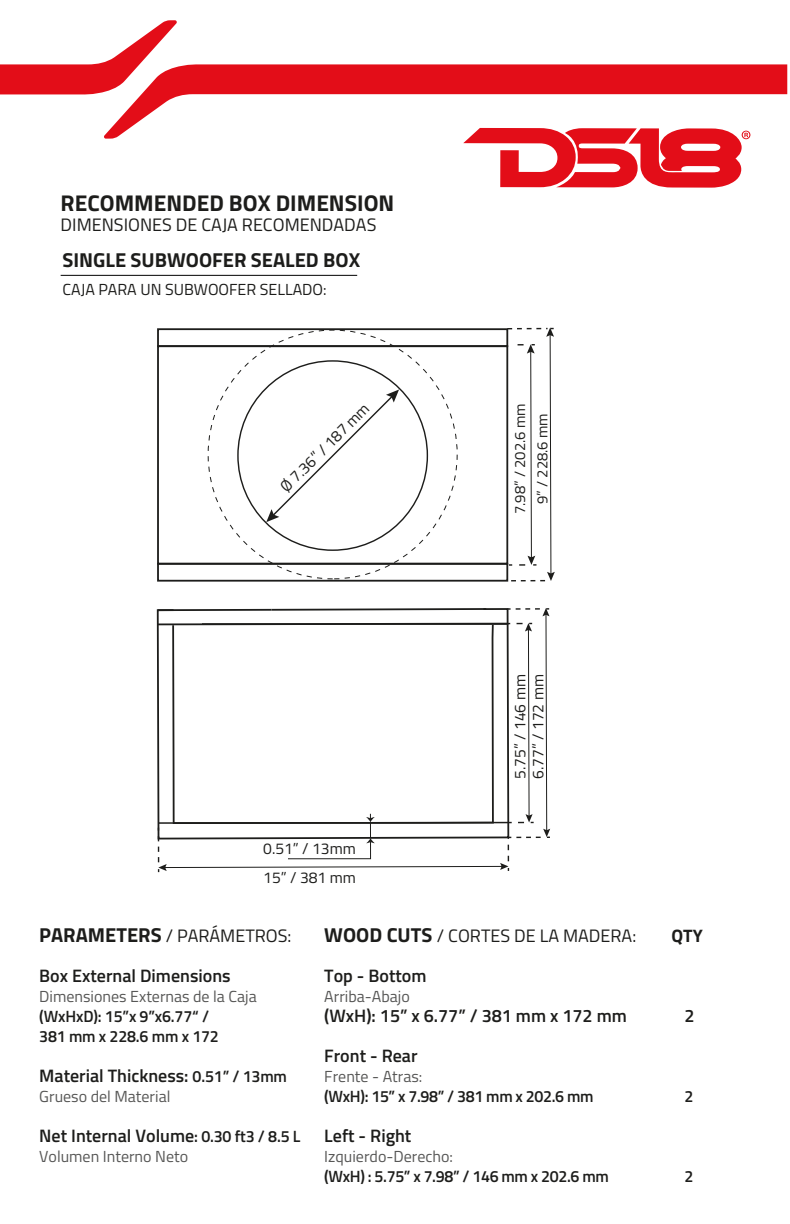
<style>
.page{position:relative;width:790px;height:1224px;background:#fff}
.page>*{position:absolute;margin:0;border:0;box-sizing:border-box;transform-origin:0 0}
.t1{font:700 22.8px "Titillium Web";color:#1d1d1b}
.t2{font:700 20.2px "Titillium Web";color:#1d1d1b}
.t3{font:600 18px "Titillium Web";color:#1d1d1b}
.t4{font:18px "Titillium Web";color:#1d1d1b}
.t5{font:700 18px "Titillium Web";color:#1d1d1b}
.t6{font:600 16.2px/20px "Titillium Web";letter-spacing:-.02em;color:#1d1d1b}
.t7{font:16px "Titillium Web";color:#575756}
.t8{font:16px "Titillium Web";color:#1d1d1b}
.t9{font:15.6px/28.6px "Titillium Web";color:#1d1d1b}
.t10{font:14.8px/22.6px "Titillium Web";color:#1d1d1b;text-align:center}
.s1{font-size:16px}
.s2{font-weight:700;font-size:20.2px}
.s3{font-size:16.2px}
</style>
<div class="page">
<svg style="left:266px;top:390px;width:133px;height:132px"></svg>
<svg style="left:508px;top:328px;width:46px;height:253px"></svg>
<div style="left:157px;top:328px;width:351px;height:19px;border:2px solid #1d1d1b"></div>
<div style="left:157px;top:563px;width:351px;height:19px;border:2px solid #1d1d1b"></div>
<div style="left:157px;top:345px;width:351px;height:220px;border:2px solid #1d1d1b"></div>
<svg style="left:156px;top:608px;width:394px;height:264px"></svg>
<hr style="left:202px;top:623px;width:306px;height:2px;background:#1d1d1b">
<hr style="left:159px;top:822px;width:349px;height:2px;background:#1d1d1b">
<svg style="left:104px;top:64px;width:683px;height:75px"></svg>
<svg style="left:0;top:20px;width:177px;height:75px"></svg>
<svg style="left:463px;top:128px;width:287px;height:60px"></svg>
<hr style="left:61px;top:275px;width:296px;height:1px;background:#000">
<p class="t1" style="left:61px;top:185px;width:335px">RECOMMENDED BOX DIMENSION</p>
<p class="t4" style="left:61px;top:211px;width:317px">DIMENSIONES DE CAJA RECOMENDADAS</p>
<p class="t2" style="left:62px;top:245px;width:299px">SINGLE SUBWOOFER SEALED BOX</p>
<p class="t8" style="left:62px;top:278px;width:266px">CAJA PARA UN SUBWOOFER SELLADO:</p>
<p class="t9" style="left:272px;top:479px;width:120px;rotate:-45deg"><span class="s1">Ø</span> 7.36” / 187 mm</p>
<p class="t10" style="left:507px;top:514px;width:112px;rotate:-90deg">7.98” / 202.6 mm<br>9” / 228.6 mm</p>
<p class="t9" style="left:263px;top:833px;width:94px">0.51” / 13mm<br>15” / 381 mm</p>
<p class="t9" style="left:510px;top:779px;width:106px;line-height:18px;rotate:-90deg">5.75” / 146 mm<br>6.77” / 172 mm</p>
<p class="t4" style="left:39px;top:922px;width:254px"><span class="s2">PARAMETERS</span> / PARÁMETROS:</p>
<p class="t3" style="left:39px;top:962px;width:193px">Box External Dimensions</p>
<p class="t7" style="left:39px;top:984px;width:219px">Dimensiones Externas de la Caja</p>
<p class="t6" style="left:39px;top:1005px;width:181px">(WxHxD): 15”x 9”x6.77“ /<br>381 mm x 228.6 mm x 172</p>
<p class="t3" style="left:39px;top:1062px;width:249px">Material Thickness: <span class="s3">0.51” / 13mm</span></p>
<p class="t7" style="left:39px;top:1084px;width:133px">Grueso del Material</p>
<p class="t3" style="left:39px;top:1122px;width:262px">Net Internal Volume<span class="s3">: 0.30 ft3 / 8.5 L</span></p>
<p class="t7" style="left:39px;top:1144px;width:150px">Volumen Interno Neto</p>
<p class="t4" style="left:324px;top:922px;width:313px"><span class="s2">WOOD CUTS</span> / CORTES DE LA MADERA:</p>
<p class="t5" style="left:671px;top:922px;width:33px">QTY</p>
<p class="t3" style="left:324px;top:962px;width:104px">Top - Bottom</p>
<p class="t7" style="left:324px;top:984px;width:87px">Arriba-Abajo</p>
<p class="t3" style="left:324px;top:1002px;width:304px">(WxH): 15” x 6.77” / 381 mm x 172 mm</p>
<p class="t3" style="left:684px;top:1002px;width:12px">2</p>
<p class="t3" style="left:324px;top:1042px;width:95px">Front - Rear</p>
<p class="t7" style="left:324px;top:1064px;width:99px">Frente - Atras:</p>
<p class="t6" style="left:324px;top:1085px;width:271px">(WxH): 15” x 7.98” / 381 mm x 202.6 mm</p>
<p class="t6" style="left:684px;top:1085px;width:10px">2</p>
<p class="t3" style="left:324px;top:1122px;width:89px">Left - Right</p>
<p class="t7" style="left:324px;top:1144px;width:130px">Izquierdo-Derecho:</p>
<p class="t6" style="left:324px;top:1165px;width:286px">(WxH) : 5.75” x 7.98” / 146 mm x 202.6 mm</p>
<p class="t6" style="left:684px;top:1165px;width:10px">2</p>
</div>
